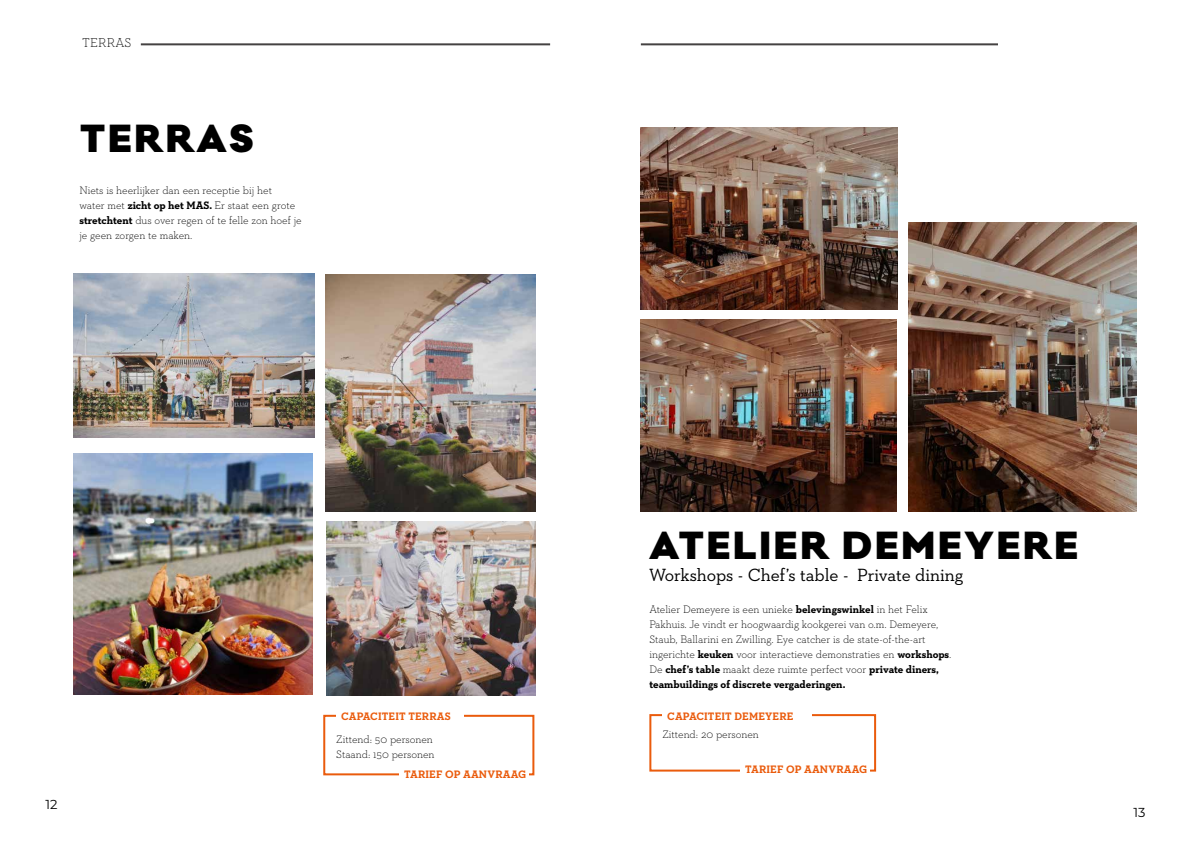
<style>
.page{position:relative;width:1191px;height:842px;background:#fff}
.page>*{position:absolute;margin:0;border:0;box-sizing:border-box;transform-origin:0 0}
.t1{font:900 36px "Galano Classic";letter-spacing:.08em;color:#000}
.t2{font:18px "Neutraface Slab Text";letter-spacing:-.005em;color:#000}
.t3{font:300 13px "Neutraface Slab Text";letter-spacing:.01em;color:#000}
.t4{font:13px "Montserrat";color:#000}
.t5{font:300 11px/15px "Neutraface Slab Text";letter-spacing:-.005em;color:#000}
.t6{font:700 11px "Neutraface Slab Text";letter-spacing:.01em;color:#ea5b0c}
.s1{font-weight:700}
</style>
<div class="page">
<hr style="left:641px;top:43px;width:440px;height:2px;background:#454242">
<img style="left:908px;top:223px;width:228px;height:289px">
<div style="left:649px;top:714px;width:227px;height:57px;border:2px solid #ea5b0c"></div>
<div style="left:662px;top:711px;width:150px;height:22px;background:#fff"></div>
<div style="left:998px;top:13px;width:179px;height:79px;background:#fff"></div>
<img style="left:74px;top:273px;width:240px;height:164px">
<img style="left:325px;top:274px;width:210px;height:238px">
<hr style="left:141px;top:43px;width:409px;height:2px;background:#454242">
<img style="left:74px;top:454px;width:239px;height:240px">
<img style="left:326px;top:522px;width:210px;height:173px">
<div style="left:323px;top:715px;width:211px;height:60px;border:2px solid #ea5b0c"></div>
<div style="left:336px;top:711px;width:127px;height:22px;background:#fff"></div>
<div style="left:399px;top:769px;width:130px;height:18px;background:#fff"></div>
<div style="left:740px;top:764px;width:130px;height:18px;background:#fff"></div>
<img style="left:641px;top:128px;width:256px;height:181px">
<img style="left:641px;top:320px;width:256px;height:192px">
<p class="t3" style="left:82px;top:34px;width:51px">TERRAS</p>
<h1 class="t1" style="left:80px;top:114px;width:175px">TERRAS</h1>
<p class="t5" style="left:79px;top:182px;width:224px">Niets is heerlijker dan een receptie bij het<br>water met <span class="s1">zicht op het MAS.</span> Er staat een grote <span class="s1">stretchtent</span> dus over regen of te felle zon hoef je je geen zorgen te maken.</p>
<p class="t4" style="left:45px;top:796px;width:14px">12</p>
<p class="t6" style="left:341px;top:709px;width:111px">CAPACITEIT TERRAS</p>
<p class="t5" style="left:336px;top:731px;width:100px">Zittend: 50 personen<br>Staand: 150 personen</p>
<p class="t6" style="left:404px;top:767px;width:124px">TARIEF OP AANVRAAG</p>
<h1 class="t1" style="left:649px;top:520px;width:430px">ATELIER DEMEYERE</h1>
<h2 class="t2" style="left:649px;top:564px;width:316px">Workshops - Chef’s table - Private dining</h2>
<p class="t5" style="left:649px;top:601px;width:304px">Atelier Demeyere is een unieke <span class="s1">belevingswinkel</span> in het Felix Pakhuis. Je vindt er hoogwaardig kookgerei van o.m. Demeyere, Staub, Ballarini en Zwilling. Eye catcher is de state-of-the-art ingerichte <span class="s1">keuken</span> voor interactieve demonstraties en <span class="s1">workshops</span>.<br>De <span class="s1">chef’s table</span> maakt deze ruimte perfect voor <span class="s1">private diners, teambuildings of discrete vergaderingen.</span></p>
<p class="t6" style="left:667px;top:709px;width:128px">CAPACITEIT DEMEYERE</p>
<p class="t5" style="left:662px;top:726px;width:98px">Zittend: 20 personen</p>
<p class="t6" style="left:745px;top:762px;width:124px">TARIEF OP AANVRAAG</p>
<p class="t4" style="left:1133px;top:803px;width:14px">13</p>
</div>
